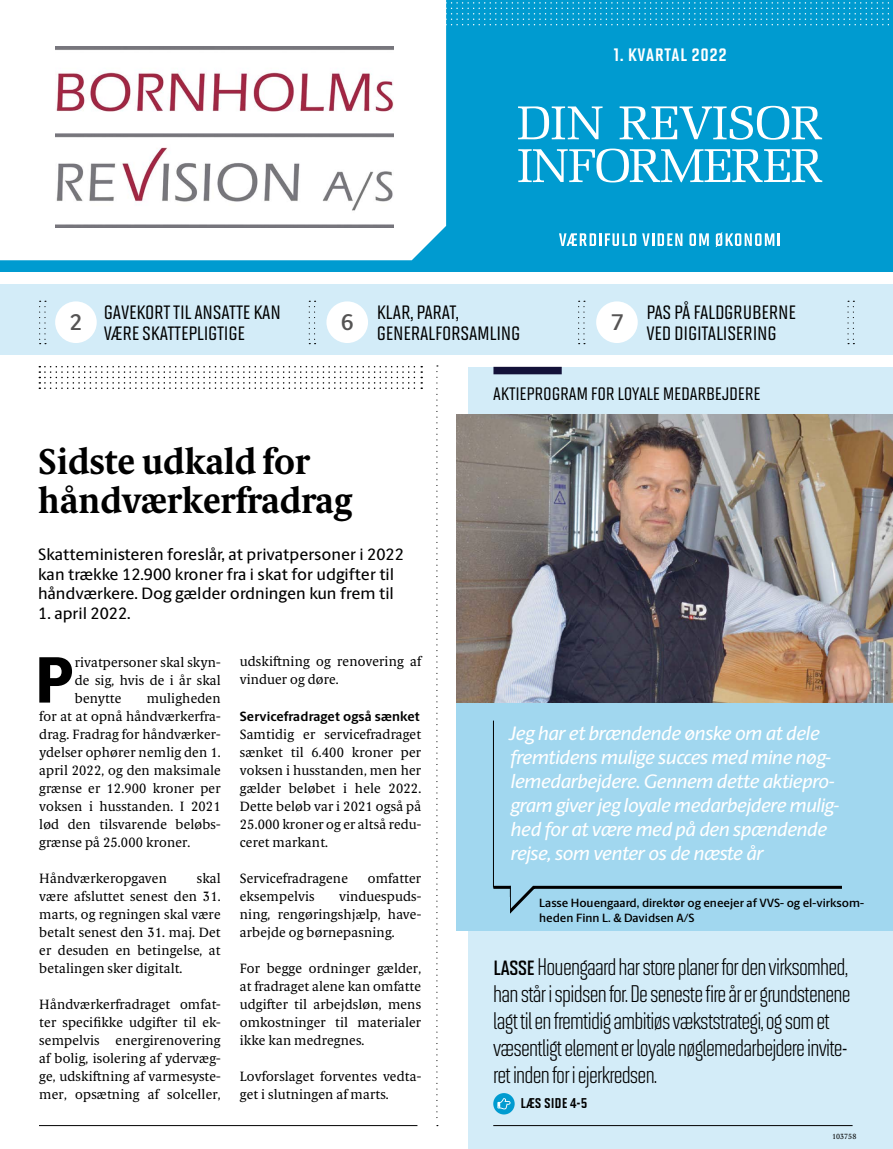
<style>
.page{position:relative;width:893px;height:1149px;background:#fff}
.page>*{position:absolute;margin:0;border:0;box-sizing:border-box;transform-origin:0 0}
.t1{font:800 65.7px "Berling Sans";color:#000}
.t2{font:700 36px/39px "Berling Serif Text";color:#000}
.t3{font:24px/27px "Solano Gothic MVB";letter-spacing:-.03em;color:#000}
.t4{font:600 22.8px "Berling Sans";color:#555454}
.t5{font:22.5px/21px "Solano Gothic MVB Md SC";letter-spacing:-.01em;color:#000}
.t6{font:21px "Solano Gothic MVB Md SC";letter-spacing:-.01em;color:#000}
.t7{font:21px "Solano Gothic MVB Bd SC";letter-spacing:.03em;color:#fff}
.t8{font:italic 500 19.5px/24px "Berling Sans";letter-spacing:-.02em;color:#fff}
.t9{font:500 16.5px/19.5px "Berling Sans";color:#000}
.t10{font:16.5px "Solano Gothic MVB Bd SC";color:#000}
.t11{font:13.5px/18px "Berling Serif Text";letter-spacing:.01em;color:#000;text-align:justify}
.t12{font:700 13.5px "Berling Sans";letter-spacing:.01em;color:#000}
.t13{font:600 12px/14.4px "Berling Sans";color:#000}
.t14{font:7.5px "Berling Serif Text";color:#000}
.s1{font-family:"Solano Gothic MVB Sb SC"}
</style>
<div class="page">
<svg style="left:39px;top:366px;width:383px;height:23px"></svg>
<div style="left:468px;top:367px;width:425px;height:781px;background:#d3ecf8"></div>
<div style="left:0;top:284px;width:893px;height:70px;background:#d3ecf8"></div>
<svg style="left:847px;top:300px;width:7px;height:44px"></svg>
<svg style="left:436px;top:365px;width:2px;height:753px"></svg>
<div style="left:493px;top:367px;width:69px;height:7px;background:#131139"></div>
<hr style="left:493px;top:1124px;width:360px;height:1px;background:#000">
<hr style="left:39px;top:1124px;width:378px;height:1px;background:#000">
<svg style="left:493px;top:1092px;width:22px;height:22px"></svg>
<svg style="left:497px;top:1097px;width:13px;height:11px"></svg>
<div style="left:55px;top:301px;width:42px;height:42px;background:#fff;border-radius:50%"></div>
<svg style="left:39px;top:300px;width:7px;height:44px"></svg>
<div style="left:326px;top:301px;width:42px;height:42px;background:#fff;border-radius:50%"></div>
<svg style="left:309px;top:300px;width:7px;height:44px"></svg>
<div style="left:596px;top:301px;width:42px;height:42px;background:#fff;border-radius:50%"></div>
<svg style="left:578px;top:300px;width:7px;height:44px"></svg>
<div style="left:456px;top:644px;width:437px;height:286px;background:#a1d7ef"></div>
<hr style="left:493px;top:720px;width:1px;height:167px;background:#000">
<svg style="left:493px;top:885px;width:349px;height:29px"></svg>
<div style="left:488px;top:897px;width:22px;height:19px;background:#a1d7ef"></div>
<img style="left:456px;top:414px;width:437px;height:288px">
<div style="left:0;top:0;width:893px;height:271px;background:#009bd0"></div>
<div style="left:0;top:0;width:446px;height:260px;background:#fff"></div>
<svg style="left:518px;top:148px;width:304px;height:34px"></svg>
<svg style="left:518px;top:106px;width:304px;height:34px"></svg>
<svg style="left:559px;top:233px;width:77px;height:13px"></svg>
<svg style="left:642px;top:233px;width:40px;height:13px"></svg>
<svg style="left:689px;top:233px;width:20px;height:13px"></svg>
<svg style="left:716px;top:232px;width:64px;height:15px"></svg>
<svg style="left:230px;top:0;width:659px;height:25px"></svg>
<img style="left:56px;top:47px;width:337px;height:180px">
<h3 class="t7" style="left:613px;top:42px;width:115px">1. KVARTAL 2022</h3>
<h3 class="t5" style="left:104px;top:301px;width:178px">GAVEKORT TIL ANSATTE KAN<br>VÆRE SKATTEPLIGTIGE</h3>
<h3 class="t4" style="left:69px;top:308px;width:15px">2</h3>
<h3 class="t5" style="left:377px;top:301px;width:145px">KLAR, PARAT,<br>GENERALFORSAMLING</h3>
<h3 class="t4" style="left:341px;top:308px;width:15px">6</h3>
<h3 class="t4" style="left:611px;top:308px;width:15px">7</h3>
<h3 class="t5" style="left:646px;top:301px;width:151px">PAS PÅ FALDGRUBERNE<br>VED DIGITALISERING</h3>
<h2 class="t2" style="left:38px;top:442px;width:315px">Sidste udkald for håndværkerfradrag</h2>
<p class="t9" style="left:38px;top:545px;width:367px">Skatteministeren foreslår, at privatpersoner i 2022 kan trække 12.900 kroner fra i skat for udgifter til håndværkere. Dog gælder ordningen kun frem til</p>
<p class="t9" style="left:38px;top:603px;width:94px">1. april 2022.</p>
<h1 class="t1" style="left:35px;top:639px;width:41px">P</h1>
<p class="t11" style="left:75px;top:652px;width:147px">rivatpersoner skal skyn&shy;de sig, hvis de i år skal benytte</p>
<p class="t11" style="left:39px;top:688px;width:183px;text-indent:107px">muligheden for at at opnå håndværkerfra&shy;drag. Fradrag for håndværker&shy;ydelser ophører nemlig den 1. april 2022, og den maksimale grænse er 12.900 kroner per voksen i husstanden. I 2021 lød den tilsvarende beløbs&shy;grænse på 25.000 kroner.</p>
<p class="t11" style="left:39px;top:868px;width:129px">Håndværkeropgaven</p>
<p class="t11" style="left:39px;top:868px;width:183px;text-indent:157px">skal være afsluttet senest den 31. marts, og regningen skal være betalt senest den 31. maj. Det er desuden en betingelse, at betalingen sker digitalt.</p>
<p class="t11" style="left:39px;top:994px;width:183px">Håndværkerfradraget omfat&shy;ter specifikke udgifter til ek&shy;sempelvis energirenovering af bolig, isolering af ydervæg&shy;ge, udskiftning af varmesyste&shy;mer, opsætning af solceller,</p>
<p class="t11" style="left:240px;top:652px;width:183px">udskiftning og renovering af vinduer og døre.</p>
<p class="t12" style="left:240px;top:707px;width:181px">Servicefradraget også sænket</p>
<p class="t11" style="left:240px;top:724px;width:183px">Samtidig er servicefradraget sænket til 6.400 kroner per voksen i husstanden, men her gælder beløbet i hele 2022.<br>Dette beløb var i 2021 også på 25.000 kroner og er altså redu&shy;ceret markant.</p>
<p class="t11" style="left:240px;top:868px;width:110px">Servicefradragene</p>
<p class="t11" style="left:368px;top:868px;width:55px">omfatter</p>
<p class="t11" style="left:240px;top:886px;width:76px">eksempelvis</p>
<p class="t11" style="left:240px;top:886px;width:183px;text-indent:99px">vinduespuds&shy;ning, rengøringshjælp, have&shy;arbejde og børnepasning.</p>
<p class="t11" style="left:240px;top:958px;width:183px">For begge ordninger gælder, at fradraget alene kan omfatte udgifter til arbejdsløn, mens omkostninger til materialer ikke kan medregnes.</p>
<p class="t11" style="left:240px;top:1066px;width:183px">Lovforslaget forventes vedta&shy;get i slutningen af marts.</p>
<h3 class="t6" style="left:493px;top:381px;width:269px">AKTIEPROGRAM FOR LOYALE MEDARBEJDERE</h3>
<h3 class="t8" style="left:509px;top:721px;width:332px">Jeg har et brændende ønske om at dele fremtidens mulige succes med mine nøg&shy;lemedarbejdere. Gennem dette aktiepro&shy;gram giver jeg loyale medarbejdere mulig&shy;hed for at være med på den spændende rejse, som venter os de næste år</h3>
<p class="t13" style="left:539px;top:895px;width:326px">Lasse Houengaard, direktør og eneejer af VVS- og el-virksom&shy;heden Finn L. &amp; Davidsen A/S</p>
<p class="t3" style="left:493px;top:953px;width:359px"><span class="s1">LASSE</span> Houengaard har store planer for den virksomhed, han står i spidsen for. De seneste fire år er grundstenene lagt til en fremtidig ambitiøs vækststrategi, og som et væsentligt element er loyale nøglemedarbejdere invite&shy;ret inden for i ejerkredsen.</p>
<p class="t10" style="left:520px;top:1092px;width:68px">LÆS SIDE 4-5</p>
<p class="t14" style="left:832px;top:1131px;width:26px">103758</p>
</div>
